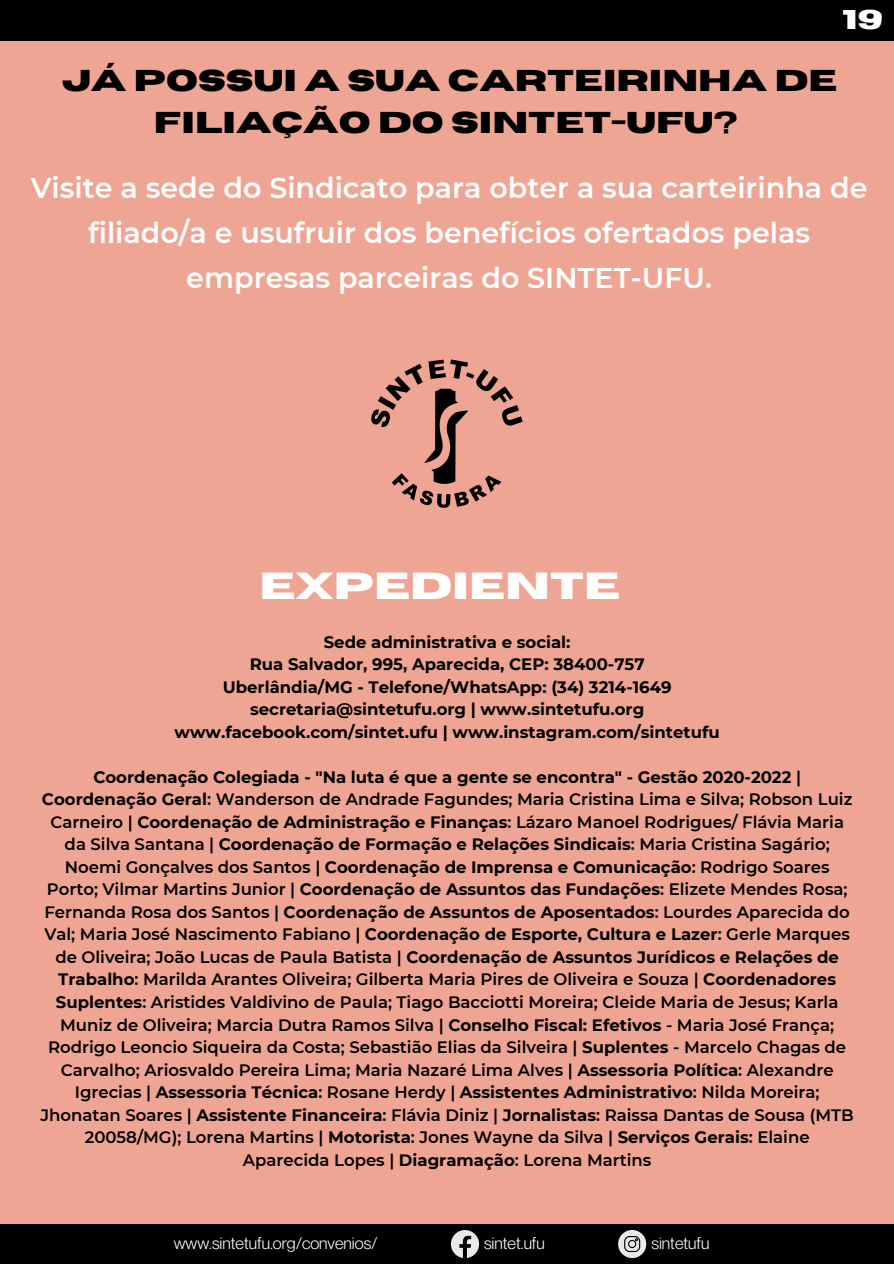
<style>
.page{position:relative;width:894px;height:1264px;background:#fff}
.page>*{position:absolute;margin:0;border:0;box-sizing:border-box;transform-origin:0 0}
.t1{font:700 37.5px "Horizon";color:#fff}
.t2{font:700 30px "Horizon";color:#000}
.t3{font:600 28.5px/45px "Montserrat";color:#fff;text-align:center}
.t4{font:700 27px "Horizon";color:#fff}
.t5{font:600 16.5px/22.5px "Montserrat";color:#000;text-align:center}
.t6{font:700 16.5px "Montserrat";color:#000}
.t7{font:16.5px "Neue Montreal";color:#fff}
.s1{font-weight:700}
</style>
<div class="page">
<div style="left:0;top:0;width:893px;height:1263px;background:#efa593"></div>
<div style="left:0;top:0;width:893px;height:41px;background:#000"></div>
<div style="left:0;top:1223px;width:893px;height:40px;background:#000"></div>
<svg style="left:451px;top:1230px;width:28px;height:27px"></svg>
<svg style="left:618px;top:1230px;width:28px;height:27px"></svg>
<img style="left:371px;top:359px;width:151px;height:148px">
<p class="t4" style="left:842px;top:6px;width:42px">19</p>
<p class="t2" style="left:62px;top:66px;width:776px">JÁ POSSUI A SUA CARTEIRINHA DE</p>
<p class="t2" style="left:154px;top:108px;width:585px">FILIAÇÃO DO SINTET-UFU?</p>
<p class="t3" style="left:31px;top:165px;width:837px">Visite a sede do Sindicato para obter a sua carteirinha de filiado/a e usufruir dos benefícios ofertados pelas empresas parceiras do SINTET-UFU.</p>
<p class="t1" style="left:259px;top:568px;width:362px">EXPEDIENTE</p>
<p class="t6" style="left:323px;top:631px;width:248px">Sede administrativa e social:</p>
<p class="t6" style="left:250px;top:654px;width:396px">Rua Salvador, 995, Aparecida, CEP: 38400-757</p>
<p class="t6" style="left:223px;top:676px;width:450px">Uberlândia/MG - Telefone/WhatsApp: (34) 3214-1649</p>
<p class="t6" style="left:250px;top:699px;width:395px">secretaria@sintetufu.org | www.sintetufu.org</p>
<p class="t6" style="left:174px;top:721px;width:546px">www.facebook.com/sintet.ufu | www.instagram.com/sintetufu</p>
<p class="t5" style="left:41px;top:765px;width:814px"><span class="s1">Coordenação Colegiada - "Na luta é que a gente se encontra" - Gestão 2020-2022</span> | <span class="s1">Coordenação Geral</span>: Wanderson de Andrade Fagundes; Maria Cristina Lima e Silva; Robson Luiz Carneiro | <span class="s1">Coordenação de Administração e Finanças</span>: Lázaro Manoel Rodrigues/ Flávia Maria da Silva Santana | <span class="s1">Coordenação de Formação e Relações Sindicais</span>: Maria Cristina Sagário; Noemi Gonçalves dos Santos | <span class="s1">Coordenação de Imprensa e Comunicação</span>: Rodrigo Soares Porto; Vilmar Martins Junior | <span class="s1">Coordenação de Assuntos das Fundações</span>: Elizete Mendes Rosa; Fernanda Rosa dos Santos | <span class="s1">Coordenação de Assuntos de Aposentados</span>: Lourdes Aparecida do Val; Maria José Nascimento Fabiano | <span class="s1">Coordenação de Esporte, Cultura e Lazer</span>: Gerle Marques de Oliveira; João Lucas de Paula Batista | <span class="s1">Coordenação de Assuntos Jurídicos e Relações de Trabalho</span>: Marilda Arantes Oliveira; Gilberta Maria Pires de Oliveira e Souza | <span class="s1">Coordenadores Suplentes</span>: Aristides Valdivino de Paula; Tiago Bacciotti Moreira; Cleide Maria de Jesus; Karla Muniz de Oliveira; Marcia Dutra Ramos Silva | <span class="s1">Conselho Fiscal: Efetivos</span> - Maria José França; Rodrigo Leoncio Siqueira da Costa; Sebastião Elias da Silveira | <span class="s1">Suplentes</span> - Marcelo Chagas de Carvalho; Ariosvaldo Pereira Lima; Maria Nazaré Lima Alves | <span class="s1">Assessoria Política</span>: Alexandre Igrecias | <span class="s1">Assessoria Técnica</span>: Rosane Herdy | <span class="s1">Assistentes Administrativo</span>: Nilda Moreira; Jhonatan Soares | <span class="s1">Assistente Financeira</span>: Flávia Diniz | <span class="s1">Jornalistas</span>: Raissa Dantas de Sousa (MTB 20058/MG); Lorena Martins | <span class="s1">Motorista</span>: Jones Wayne da Silva | <span class="s1">Serviços Gerais</span>: Elaine Aparecida Lopes | <span class="s1">Diagramação</span>: Lorena Martins</p>
<p class="t7" style="left:174px;top:1233px;width:205px">www.sintetufu.org/convenios/</p>
<p class="t7" style="left:484px;top:1233px;width:62px">sintet.ufu</p>
<p class="t7" style="left:651px;top:1233px;width:60px">sintetufu</p>
</div>
